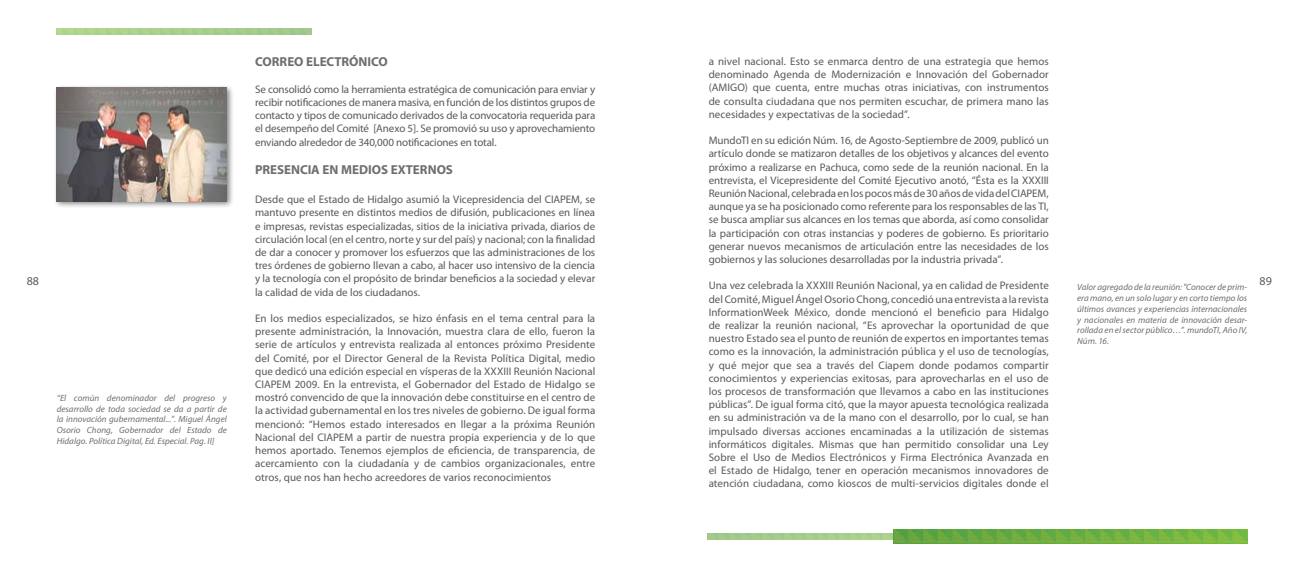
<style>
.page{position:relative;width:1304px;height:567px;background:#fff}
.page>*{position:absolute;margin:0;border:0;box-sizing:border-box;transform-origin:0 0}
.t1{font:700 13px "Myriad Pro";color:#6d6e71}
.t2{font:12px "Myriad Pro";color:#58595b}
.t3{font:11px/13.2px "Myriad Pro";color:#58595b;text-align:justify}
.t4{font:italic 9px/10.8px "Myriad Pro";color:#6d6e71;text-align:justify}
</style>
<div class="page">
<img style="left:893px;top:529px;width:354px;height:14px">
<div style="left:53px;top:84px;width:181px;height:124px;background:#000;opacity:.5"></div>
<img style="left:57px;top:88px;width:170px;height:113px">
<p class="t1" style="left:255px;top:54px;width:134px">CORREO ELECTRÓNICO</p>
<p class="t3" style="left:255px;top:82px;width:342px">Se consolidó como la herramienta estratégica de comunicación para enviar y recibir notificaciones de manera masiva, en función de los distintos grupos de contacto y tipos de comunicado derivados de la convocatoria requerida para el desempeño del Comité [Anexo 5]. Se promovió su uso y aprovechamiento enviando alrededor de 340,000 notificaciones en total.</p>
<p class="t1" style="left:255px;top:162px;width:199px">PRESENCIA EN MEDIOS EXTERNOS</p>
<p class="t3" style="left:255px;top:193px;width:342px">Desde que el Estado de Hidalgo asumió la Vicepresidencia del CIAPEM, se mantuvo presente en distintos medios de difusión, publicaciones en línea e impresas, revistas especializadas, sitios de la iniciativa privada, diarios de circulación local (en el centro, norte y sur del país) y nacional; con la finalidad de dar a conocer y promover los esfuerzos que las administraciones de los tres órdenes de gobierno llevan a cabo, al hacer uso intensivo de la ciencia y la tecnología con el propósito de brindar beneficios a la sociedad y elevar la calidad de vida de los ciudadanos.</p>
<p class="t3" style="left:255px;top:312px;width:342px">En los medios especializados, se hizo énfasis en el tema central para la presente administración, la Innovación, muestra clara de ello, fueron la serie de artículos y entrevista realizada al entonces próximo Presidente del Comité, por el Director General de la Revista Política Digital, medio que dedicó una edición especial en vísperas de la XXXIII Reunión Nacional CIAPEM 2009. En la entrevista, el Gobernador del Estado de Hidalgo se mostró convencido de que la innovación debe constituirse en el centro de la actividad gubernamental en los tres niveles de gobierno. De igual forma mencionó: “Hemos estado interesados en llegar a la próxima Reunión Nacional del CIAPEM a partir de nuestra propia experiencia y de lo que hemos aportado. Tenemos ejemplos de eficiencia, de transparencia, de acercamiento con la ciudadanía y de cambios organizacionales, entre otros, que nos han hecho acreedores de varios reconocimientos</p>
<p class="t3" style="left:709px;top:54px;width:342px">a nivel nacional. Esto se enmarca dentro de una estrategia que hemos denominado Agenda de Modernización e Innovación del Gobernador (AMIGO) que cuenta, entre muchas otras iniciativas, con instrumentos de consulta ciudadana que nos permiten escuchar, de primera mano las necesidades y expectativas de la sociedad”.</p>
<p class="t3" style="left:709px;top:134px;width:342px">MundoTI en su edición Núm. 16, de Agosto-Septiembre de 2009, publicó un artículo donde se matizaron detalles de los objetivos y alcances del evento próximo a realizarse en Pachuca, como sede de la reunión nacional. En la entrevista, el Vicepresidente del Comité Ejecutivo anotó, “Ésta es la XXXIII Reunión Nacional, celebrada en los pocos más de 30 años de vida del CIAPEM, aunque ya se ha posicionado como referente para los responsables de las TI, se busca ampliar sus alcances en los temas que aborda, así como consolidar la participación con otras instancias y poderes de gobierno. Es prioritario generar nuevos mecanismos de articulación entre las necesidades de los gobiernos y las soluciones desarrolladas por la industria privada”.</p>
<p class="t3" style="left:709px;top:279px;width:342px">Una vez celebrada la XXXIII Reunión Nacional, ya en calidad de Presidente del Comité, Miguel Ángel Osorio Chong, concedió una entrevista a la revista InformationWeek México, donde mencionó el beneficio para Hidalgo de realizar la reunión nacional, “Es aprovechar la oportunidad de que nuestro Estado sea el punto de reunión de expertos en importantes temas como es la innovación, la administración pública y el uso de tecnologías, y qué mejor que sea a través del Ciapem donde podamos compartir conocimientos y experiencias exitosas, para aprovecharlas en el uso de los procesos de transformación que llevamos a cabo en las instituciones públicas”. De igual forma citó, que la mayor apuesta tecnológica realizada en su administración va de la mano con el desarrollo, por lo cual, se han impulsado diversas acciones encaminadas a la utilización de sistemas informáticos digitales. Mismas que han permitido consolidar una Ley Sobre el Uso de Medios Electrónicos y Firma Electrónica Avanzada en el Estado de Hidalgo, tener en operación mecanismos innovadores de atención ciudadana, como kioscos de multi-servicios digitales donde el</p>
<p class="t4" style="left:1077px;top:282px;width:172px">Valor agregado de la reunión: "Conocer de prim&shy;era mano, en un solo lugar y en corto tiempo los últimos avances y experiencias internacionales y nacionales en materia de innovación desar&shy;rollada en el sector público…”. mundoTI, Año IV, Núm. 16.</p>
<p class="t2" style="left:27px;top:273px;width:14px">88</p>
<p class="t2" style="left:1260px;top:273px;width:14px">89</p>
<p class="t4" style="left:57px;top:392px;width:172px">“El común denominador del progreso y desarrollo de toda sociedad se da a partir de la innovación gubernamental...”. Miguel Ángel Osorio Chong, Gobernador del Estado de Hidalgo. Política Digital, Ed. Especial. Pag. II]</p>
</div>
